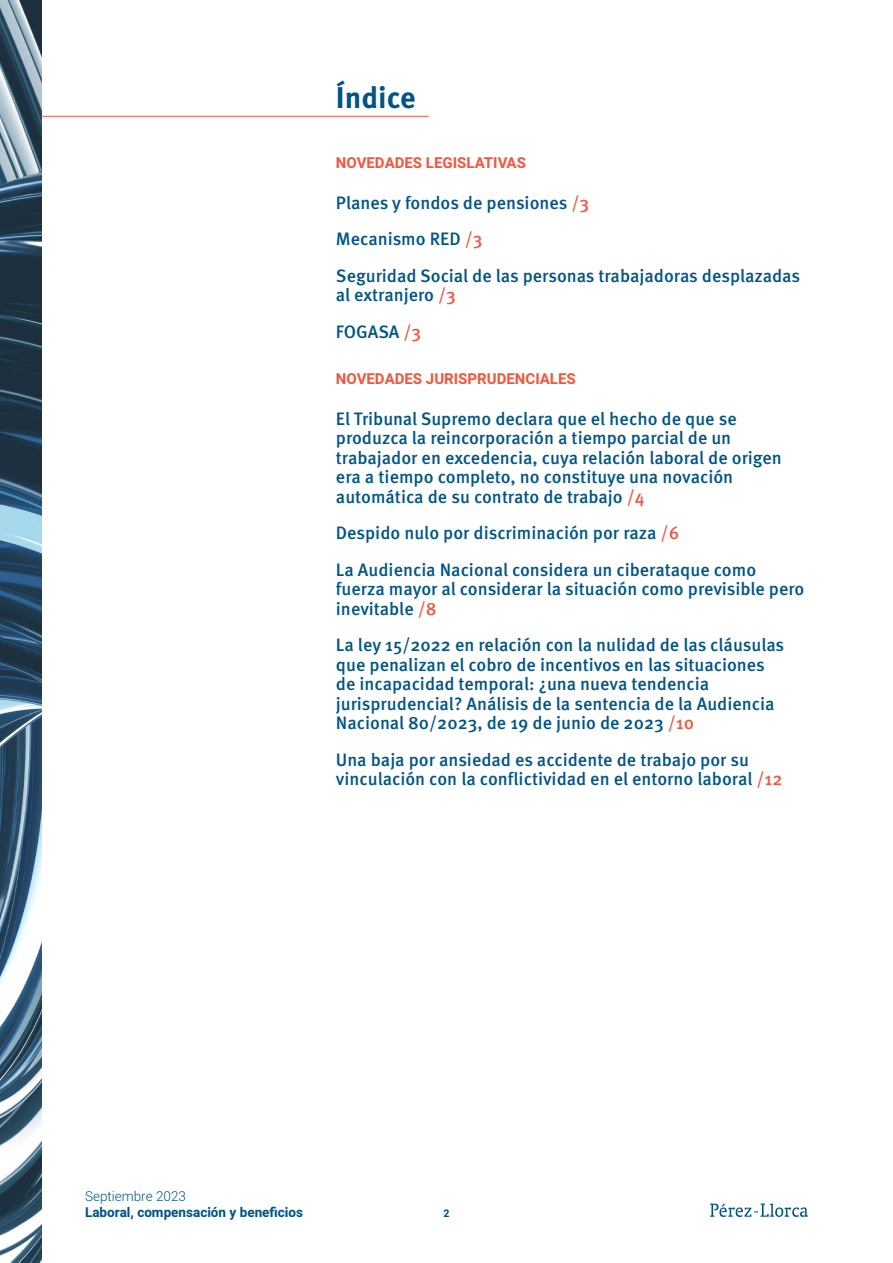
<style>
.page{position:relative;width:893px;height:1263px;background:#fff}
.page>*{position:absolute;margin:0;border:0;box-sizing:border-box;transform-origin:0 0}
.t1{font:700 30px "Meta Pro";color:#005587}
.t2{font:500 18px/19.5px "Meta Pro";color:#005587}
.t3{font:700 15px "Heebo";color:#f15841}
.t4{font:700 13.5px "Heebo";color:#005587}
.t5{font:300 13.5px "Heebo";color:#005587}
.t6{font:700 10.5px "Heebo";color:#005587}
.s1{color:#f15841}
</style>
<div class="page">
<svg style="left:710px;top:1203px;width:98px;height:14px"></svg>
<img style="left:0;top:0;width:41px;height:1263px">
<hr style="left:41px;top:116px;width:388px;height:1px;background:#f15841">
<h1 class="t1" style="left:336px;top:74px;width:81px">Índice</h1>
<p class="t3" style="left:336px;top:152px;width:191px">NOVEDADES LEGISLATIVAS</p>
<p class="t2" style="left:336px;top:183px;width:466px;line-height:36.5px">Planes y fondos de pensiones <span class="s1">/3<br></span>Mecanismo RED <span class="s1">/3<br></span>Seguridad Social de las personas trabajadoras desplazadas</p>
<p class="t2" style="left:336px;top:276px;width:121px;line-height:36.5px">al extranjero <span class="s1">/3<br></span>FOGASA <span class="s1">/3</span></p>
<p class="t3" style="left:336px;top:368px;width:241px">NOVEDADES JURISPRUDENCIALES</p>
<p class="t2" style="left:336px;top:408px;width:448px">El Tribunal Supremo declara que el hecho de que se produzca la reincorporación a tiempo parcial de un trabajador en excedencia, cuya relación laboral de origen era a tiempo completo, no constituye una novación automática de su contrato de trabajo <span class="s1">/4</span></p>
<p class="t2" style="left:336px;top:514px;width:422px;line-height:36.5px">Despido nulo por discriminación por raza <span class="s1">/6<br></span>La Audiencia Nacional considera un ciberataque como</p>
<p class="t2" style="left:336px;top:578px;width:470px">fuerza mayor al considerar la situación como previsible pero inevitable <span class="s1">/8</span></p>
<p class="t2" style="left:336px;top:634px;width:450px">La ley 15/2022 en relación con la nulidad de las cláusulas que penalizan el cobro de incentivos en las situaciones de incapacidad temporal: ¿una nueva tendencia jurisprudencial? Análisis de la sentencia de la Audiencia Nacional 80/2023, de 19 de junio de 2023 <span class="s1">/10</span></p>
<p class="t2" style="left:336px;top:749px;width:448px">Una baja por ansiedad es accidente de trabajo por su vinculación con la conflictividad en el entorno laboral <span class="s1">/12</span></p>
<p class="t5" style="left:85px;top:1186px;width:103px">Septiembre 2023</p>
<p class="t4" style="left:85px;top:1203px;width:220px">Laboral, compensación y beneficios</p>
<p class="t6" style="left:443px;top:1206px;width:8px">2</p>
</div>
